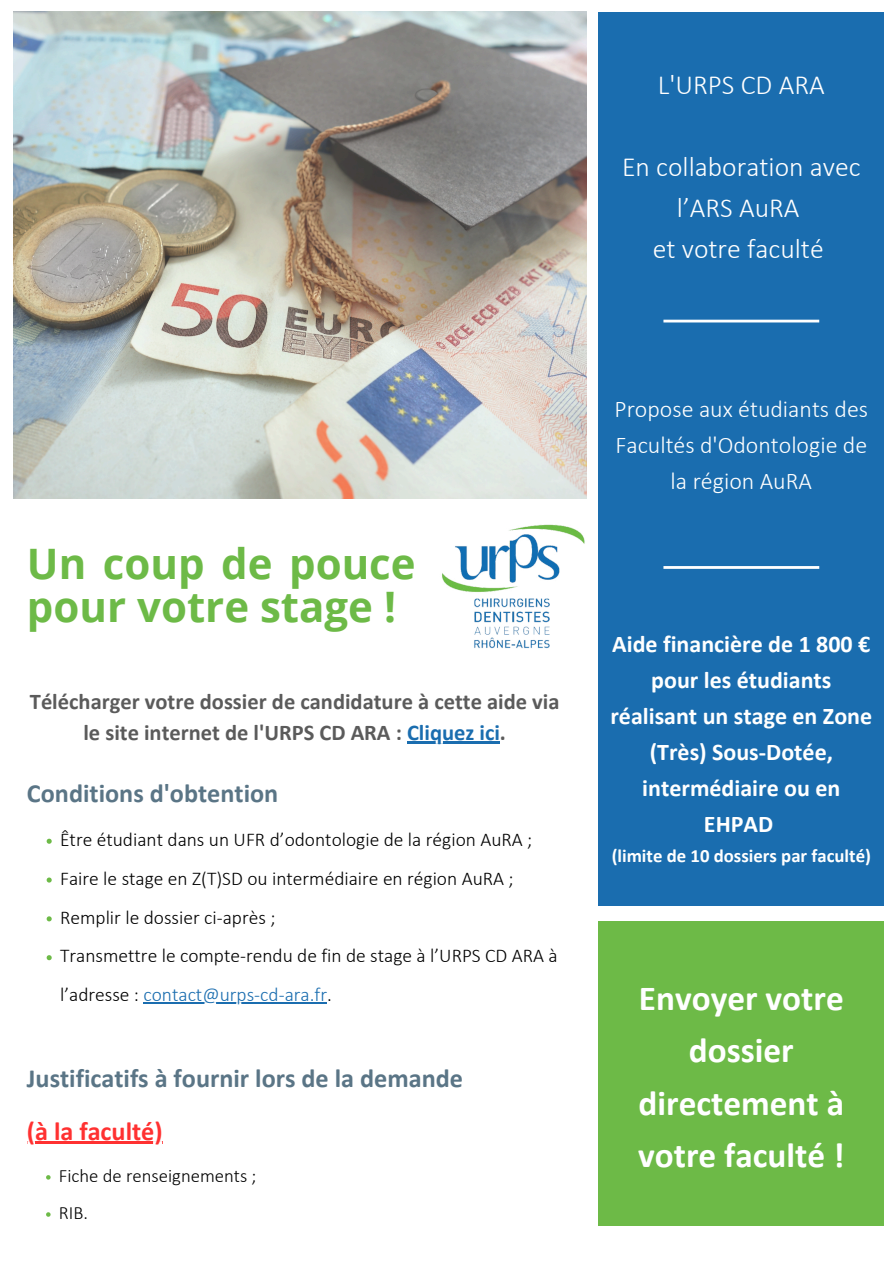
<style>
.page{position:relative;width:893px;height:1263px;background:#fff}
.page>*{position:absolute;margin:0;border:0;box-sizing:border-box;transform-origin:0 0}
.t1{font:700 42px/42.8px "Open Sans";color:#6dba47}
.t2{font:700 35.25px/52.3px "Calibri";color:#fff;text-align:center}
.t3{font:300 27.75px/41.1px "Calibri";color:#fff;text-align:center}
.t4{font:700 26.25px "Calibri";color:#5a7586}
.t5{font:700 26.25px "Calibri";color:#ff3131}
.t6{font:700 24px/36px "Calibri";color:#fff;text-align:center}
.t7{font:300 24px/36px "Calibri";color:#fff;text-align:center}
.t8{font:700 22.5px/31.5px "Calibri";color:#5b5b5b;text-align:center}
.t9{font:300 19.5px/38.8px "Calibri";color:#000}
.t10{font:700 18.75px "Calibri";color:#fff}
.t11{font:300 18.75px/37.1px "Calibri";color:#000}
.s1{color:#1a6daf}
</style>
<div class="page">
<img style="left:14px;top:12px;width:572px;height:486px">
<div style="left:598px;top:12px;width:286px;height:893px;background:#1a6daf"></div>
<hr style="left:663px;top:320px;width:156px;height:2px;background:#fff">
<img style="left:442px;top:524px;width:143px;height:125px">
<hr style="left:407px;top:741px;width:93px;height:2px;background:#1a6daf">
<svg style="left:47px;top:839px;width:5px;height:5px"></svg>
<svg style="left:47px;top:877px;width:5px;height:5px"></svg>
<svg style="left:47px;top:916px;width:5px;height:5px"></svg>
<svg style="left:47px;top:955px;width:5px;height:5px"></svg>
<hr style="left:143px;top:1002px;width:184px;height:2px;background:#1a6daf">
<hr style="left:35px;top:1141px;width:128px;height:2px;background:#ff3131">
<svg style="left:46px;top:1175px;width:5px;height:4px"></svg>
<svg style="left:46px;top:1212px;width:5px;height:5px"></svg>
<hr style="left:663px;top:566px;width:156px;height:3px;background:#fff">
<div style="left:598px;top:921px;width:286px;height:305px;background:#6dba47"></div>
<h3 class="t3" style="left:658px;top:64px;width:168px">L'URPS CD ARA</h3>
<h3 class="t3" style="left:622px;top:146px;width:240px">En collaboration avec l’ARS AuRA<br>et votre faculté</h3>
<h1 class="t1" style="left:27px;top:542px;width:390px">Un coup de pouce pour votre stage !</h1>
<p class="t8" style="left:30px;top:685px;width:531px">Télécharger votre dossier de candidature à cette aide via le site internet de l'URPS CD ARA : <span class="s1">Cliquez ici</span>.</p>
<h3 class="t4" style="left:27px;top:775px;width:253px">Conditions d'obtention</h3>
<p class="t9" style="left:60px;top:820px;width:499px">Être étudiant dans un UFR d’odontologie de la région AuRA ; Faire le stage en Z(T)SD ou intermédiaire en région AuRA ; Remplir le dossier ci-après ;<br>Transmettre le compte-rendu de fin de stage à l’URPS CD ARA à l’adresse : <span class="s1">contact@urps-cd-ara.fr</span>.</p>
<h3 class="t4" style="left:27px;top:1060px;width:438px">Justificatifs à fournir lors de la demande</h3>
<h3 class="t5" style="left:27px;top:1112px;width:137px">(à la faculté)</h3>
<p class="t11" style="left:59px;top:1157px;width:199px">Fiche de renseignements ;<br>RIB.</p>
<p class="t7" style="left:614px;top:391px;width:255px">Propose aux étudiants des<br>Facultés d'Odontologie de la région AuRA</p>
<p class="t6" style="left:610px;top:625px;width:263px">Aide financière de 1 800 € pour les étudiants réalisant un stage en Zone (Très) Sous-Dotée, intermédiaire ou en<br>EHPAD</p>
<p class="t10" style="left:611px;top:842px;width:261px">(limite de 10 dossiers par faculté)</p>
<h2 class="t2" style="left:638px;top:971px;width:208px">Envoyer votre dossier directement à votre faculté !</h2>
</div>
